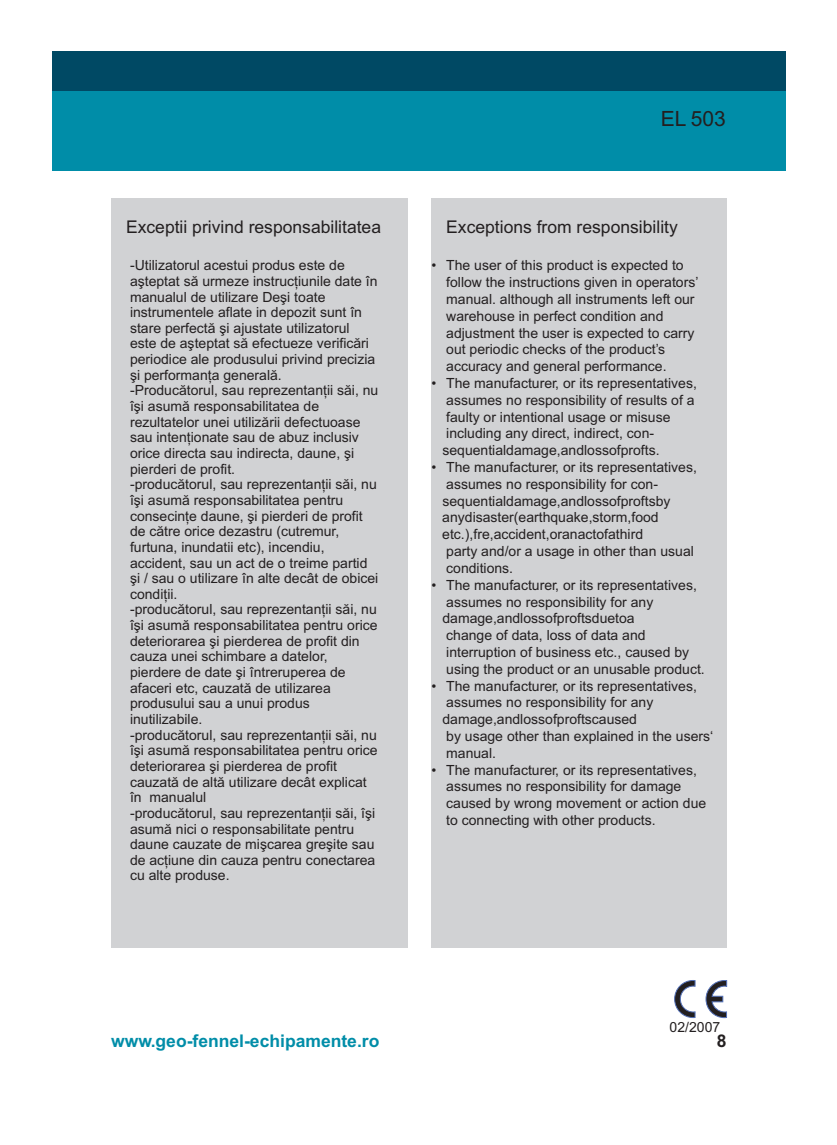
<style>
.page{position:relative;width:837px;height:1145px;background:#fff}
.page>*{position:absolute;margin:0;border:0;box-sizing:border-box;transform-origin:0 0}
.t1{font:21px "Arial";color:#231f20}
.t2{font:17.5px "Arial";color:#231f20}
.t3{font:700 17.5px "Arial";color:#008da8}
.t4{font:700 17.5px "Arial";color:#231f20}
.t5{font:14px/15.6px "Arial";color:#231f20}
</style>
<div class="page">
<div style="left:52px;top:91px;width:733px;height:79px;background:#008da8"></div>
<svg style="left:705px;top:980px;width:22px;height:38px"></svg>
<svg style="left:674px;top:980px;width:21px;height:38px"></svg>
<div style="left:111px;top:199px;width:296px;height:749px;background:#d1d2d4"></div>
<div style="left:431px;top:199px;width:295px;height:749px;background:#d1d2d4"></div>
<div style="left:52px;top:51px;width:733px;height:40px;background:#004964"></div>
<h1 class="t1" style="left:660px;top:111px;width:66px">EL 503</h1>
<p class="t2" style="left:126px;top:220px;width:256px">Exceptii privind responsabilitatea</p>
<p class="t2" style="left:446px;top:220px;width:233px">Exceptions from responsibility</p>
<p class="t5" style="left:442px;top:258px;width:272px;line-height:16.8px">The user of this product is expected to follow the instructions given in operators’ manual. although all instruments left our warehouse in perfect condition and adjustment the user is expected to carry out periodic checks of the product’s accuracy and general performance.<br>The manufacturer, or its representatives, assumes no responsibility of results of a faulty or intentional usage or misuse including any direct, indirect, con&shy;sequentialdamage,andlossofprofts.<br>The manufacturer, or its representatives, assumes no responsibility for con&shy;sequentialdamage,andlossofproftsby anydisaster(earthquake,storm,food etc.),fre,accident,oranactofathird<br>party and/or a usage in other than usual conditions.<br>The manufacturer, or its representatives, assumes no responsibility for any damage,andlossofproftsduetoa<br>change of data, loss of data and interruption of business etc., caused by using the product or an unusable product.<br>The manufacturer, or its representatives, assumes no responsibility for any damage,andlossofproftscaused<br>by usage other than explained in the users‘ manual.<br>The manufacturer, or its representatives, assumes no responsibility for damage caused by wrong movement or action due to connecting with other products.</p>
<p class="t5" style="left:130px;top:259px;width:250px">-Utilizatorul acestui produs este de aþteptat sã urmeze instrucþiunile date în manualul de utilizare Deþi toate instrumentele aflate in depozit sunt în stare perfectã þi ajustate utilizatorul este de aþteptat sã efectueze verificãri periodice ale produsului privind precizia þi performanþa generalã.<br>-Producãtorul, sau reprezentanþii sãi, nu îþi asumã responsabilitatea de rezultatelor unei utilizãrii defectuoase sau intenþionate sau de abuz inclusiv orice directa sau indirecta, daune, þi pierderi de profit.<br>-producãtorul, sau reprezentanþii sãi, nu îþi asumã responsabilitatea pentru consecinþe daune, þi pierderi de profit de cãtre orice dezastru (cutremur, furtuna, inundatii etc), incendiu, accident, sau un act de o treime partid þi / sau o utilizare în alte decât de obicei condiþii.<br>-producãtorul, sau reprezentanþii sãi, nu îþi asumã responsabilitatea pentru orice deteriorarea þi pierderea de profit din cauza unei schimbare a datelor, pierdere de date þi întreruperea de afaceri etc, cauzatã de utilizarea produsului sau a unui produs inutilizabile.<br>-producãtorul, sau reprezentanþii sãi, nu îþi asumã responsabilitatea pentru orice deteriorarea þi pierderea de profit cauzatã de altã utilizare decât explicat în manualul<br>-producãtorul, sau reprezentanþii sãi, îþi asumã nici o responsabilitate pentru daune cauzate de miþcarea greþite sau de acþiune din cauza pentru conectarea cu alte produse.</p>
<p class="t5" style="left:431px;top:259px;width:6px">•</p>
<p class="t5" style="left:431px;top:376px;width:6px">•</p>
<p class="t5" style="left:431px;top:460px;width:6px">•</p>
<p class="t5" style="left:431px;top:578px;width:6px">•</p>
<p class="t5" style="left:431px;top:679px;width:6px">•</p>
<p class="t5" style="left:431px;top:763px;width:6px">•</p>
<p class="t3" style="left:111px;top:1033px;width:269px">www.geo-fennel-echipamente.ro</p>
<p class="t5" style="left:669px;top:1021px;width:52px">02/2007</p>
<p class="t4" style="left:717px;top:1033px;width:11px">8</p>
</div>
